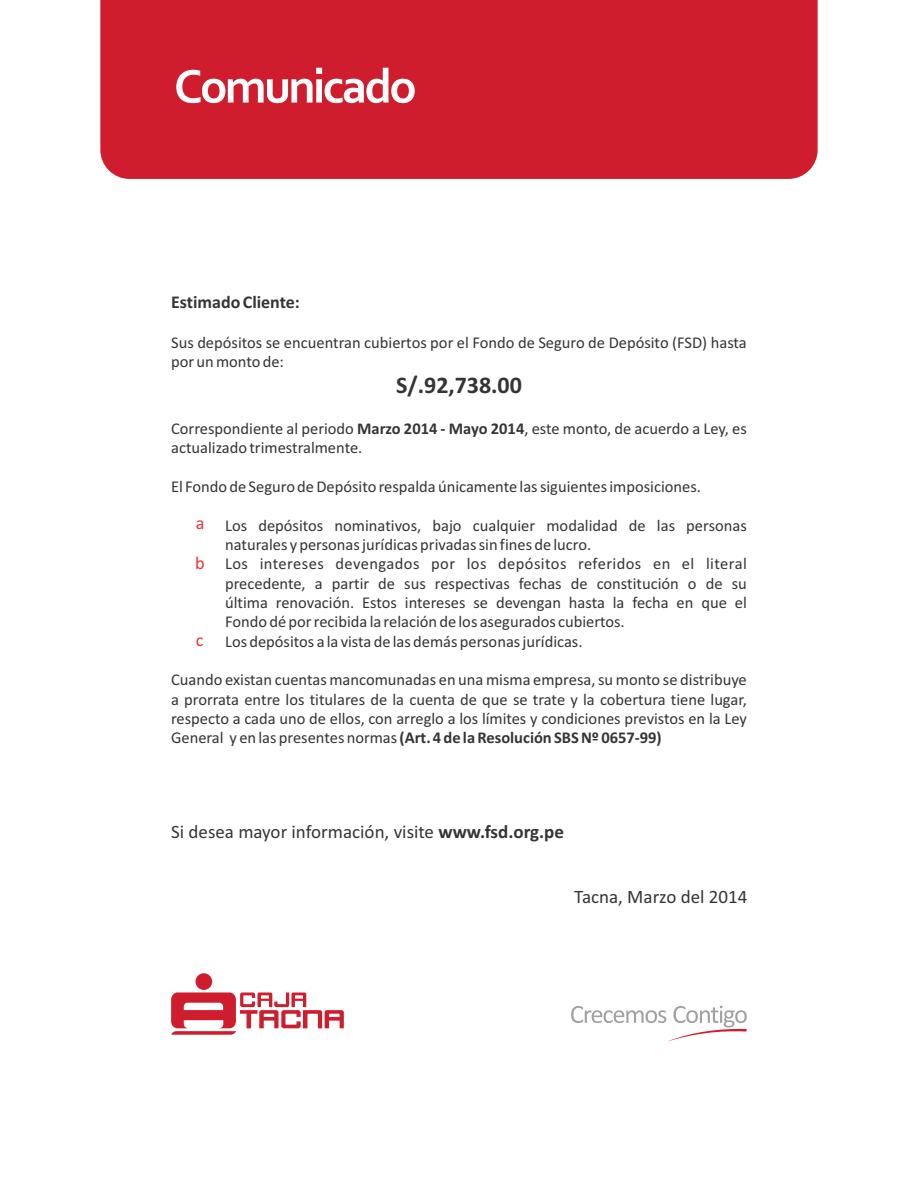
<style>
.page{position:relative;width:918px;height:1188px;background:#fff}
.page>*{position:absolute;margin:0;border:0;box-sizing:border-box;transform-origin:0 0}
.t1{font:700 24px "Calibri";color:#373435}
.t2{font:19.05px "Calibri";color:#373435}
.t3{font:18.3px/40.2px "Calibri";color:#ed3237}
.t4{font:700 18px "Calibri";color:#373435}
.t5{font:16.5px/19.4px "Calibri";color:#373435}
.s1{font-weight:700}
</style>
<div class="page">
<div style="left:100px;top:0;width:718px;height:179px;background:#cf1d2d"></div>
<svg style="left:176px;top:68px;width:239px;height:35px"></svg>
<svg style="left:171px;top:973px;width:173px;height:62px"></svg>
<svg style="left:571px;top:1006px;width:176px;height:35px"></svg>
<p class="t4" style="left:171px;top:295px;width:130px">Estimado Cliente:</p>
<p class="t5" style="left:171px;top:334px;width:577px">Sus depósitos se encuentran cubiertos por el Fondo de Seguro de Depósito (FSD) hasta por un monto de:</p>
<h1 class="t1" style="left:396px;top:375px;width:127px">S/.92,738.00</h1>
<p class="t5" style="left:171px;top:420px;width:577px">Correspondiente al periodo <span class="s1">Marzo 2014 - Mayo 2014</span>, este monto, de acuerdo a Ley, es actualizado trimestralmente.</p>
<p class="t5" style="left:171px;top:478px;width:531px">El Fondo de Seguro de Depósito respalda únicamente las siguientes imposiciones.</p>
<p class="t5" style="left:225px;top:517px;width:523px">Los depósitos nominativos, bajo cualquier modalidad de las personas naturales y personas jurídicas privadas sin fines de lucro.<br>Los intereses devengados por los depósitos referidos en el literal precedente, a partir de sus respectivas fechas de constitución o de su última renovación. Estos intereses se devengan hasta la fecha en que el Fondo dé por recibida la relación de los asegurados cubiertos.<br>Los depósitos a la vista de las demás personas jurídicas.</p>
<p class="t5" style="left:171px;top:672px;width:577px;text-align:justify">Cuando existan cuentas mancomunadas en una misma empresa, su monto se distribuye a prorrata entre los titulares de la cuenta de que se trate y la cobertura tiene lugar, respecto a cada uno de ellos, con arreglo a los límites y condiciones previstos en la Ley General y en las presentes normas <span class="s1">(Art. 4 de la Resolución SBS Nº 0657-99)</span></p>
<p class="t3" style="left:195px;top:504px;width:11px">a b</p>
<p class="t3" style="left:196px;top:621px;width:9px">c</p>
<p class="t2" style="left:171px;top:823px;width:394px">Si desea mayor información, visite <span class="s1">www.fsd.org.pe</span></p>
<p class="t2" style="left:574px;top:889px;width:175px">Tacna, Marzo del 2014</p>
</div>
